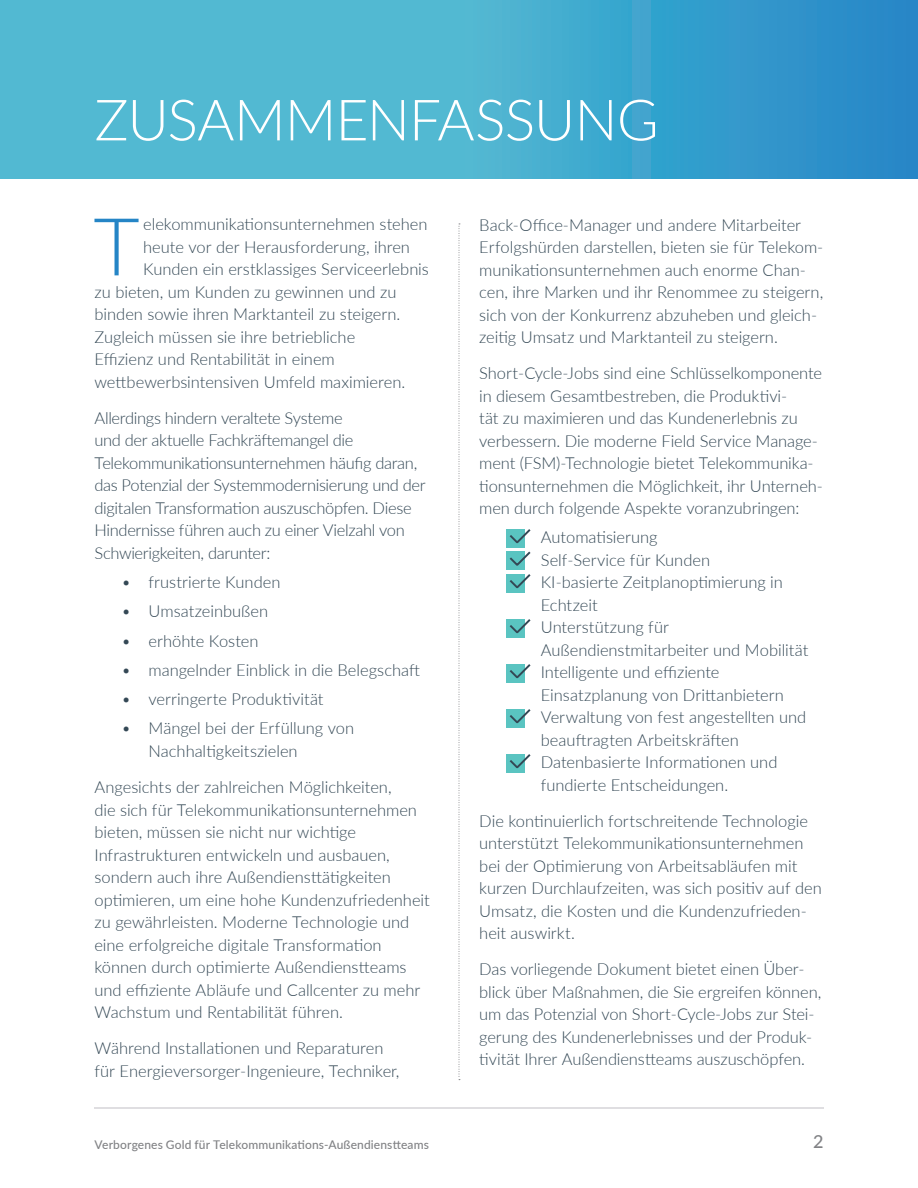
<style>
.page{position:relative;width:918px;height:1188px;background:#fff}
.page>*{position:absolute;margin:0;border:0;box-sizing:border-box;transform-origin:0 0}
.t1{font:300 80.1px "Lato";color:#2585c6}
.t2{font:300 57px "Lato";letter-spacing:-.015em;color:#fff}
.t3{font:500 18px "Lato";color:#818285}
.t4{font:300 16.5px/22.5px "Lato";letter-spacing:-.005em;color:#344855}
.t5{font:500 12px "Lato";letter-spacing:.01em;color:#818285}
</style>
<div class="page">
<hr style="left:94px;top:1107px;width:730px;height:2px;background:#dfdee1">
<div style="left:0;top:0;width:918px;height:178px;background:linear-gradient(to right,#5ec6d5,#2d92ca)"></div>
<div style="left:506px;top:529px;width:19px;height:19px;background:#5ac4c1"></div>
<div style="left:506px;top:552px;width:19px;height:18px;background:#5ac4c1"></div>
<div style="left:506px;top:574px;width:19px;height:19px;background:#5ac4c1"></div>
<svg style="left:508px;top:529px;width:23px;height:60px"></svg>
<div style="left:506px;top:619px;width:19px;height:19px;background:#5ac4c1"></div>
<svg style="left:509px;top:619px;width:22px;height:15px"></svg>
<div style="left:506px;top:664px;width:19px;height:19px;background:#5ac4c1"></div>
<svg style="left:509px;top:664px;width:22px;height:15px"></svg>
<div style="left:506px;top:709px;width:19px;height:19px;background:#5ac4c1"></div>
<svg style="left:509px;top:709px;width:22px;height:15px"></svg>
<div style="left:506px;top:754px;width:19px;height:19px;background:#5ac4c1"></div>
<svg style="left:509px;top:754px;width:22px;height:15px"></svg>
<svg style="left:459px;top:224px;width:1px;height:856px"></svg>
<h2 class="t2" style="left:94px;top:80px;width:566px">ZUSAMMENFASSUNG</h2>
<h1 class="t1" style="left:93px;top:191px;width:48px">T</h1>
<p class="t4" style="left:143px;top:213px;width:286px">elekommunikationsunternehmen stehen</p>
<p class="t4" style="left:143px;top:235px;width:268px">heute vor der Herausforderung, ihren</p>
<p class="t4" style="left:143px;top:258px;width:287px">Kunden ein erstklassiges Serviceerlebnis</p>
<p class="t4" style="left:94px;top:280px;width:304px">zu bieten, um Kunden zu gewinnen und zu</p>
<p class="t4" style="left:94px;top:303px;width:307px">binden sowie ihren Marktanteil zu steigern.</p>
<p class="t4" style="left:94px;top:325px;width:262px">Zugleich müssen sie ihre betriebliche</p>
<p class="t4" style="left:94px;top:348px;width:242px">Effizienz und Rentabilität in einem</p>
<p class="t4" style="left:94px;top:370px;width:312px">wettbewerbsintensiven Umfeld maximieren.</p>
<p class="t4" style="left:94px;top:406px;width:333px">Allerdings hindern veraltete Systeme<br>und der aktuelle Fachkräftemangel die Telekommunikationsunternehmen häufig daran, das Potenzial der Systemmodernisierung und der digitalen Transformation auszuschöpfen. Diese Hindernisse führen auch zu einer Vielzahl von Schwierigkeiten, darunter:</p>
<p class="t4" style="left:121px;top:570px;width:160px">• frustrierte Kunden</p>
<p class="t4" style="left:121px;top:600px;width:148px">• Umsatzeinbußen</p>
<p class="t4" style="left:121px;top:629px;width:139px">• erhöhte Kosten</p>
<p class="t4" style="left:121px;top:658px;width:300px">• mangelnder Einblick in die Belegschaft</p>
<p class="t4" style="left:121px;top:687px;width:204px">• verringerte Produktivität</p>
<p class="t4" style="left:148px;top:717px;width:207px;text-indent:-27px">• Mängel bei der Erfüllung von<br>Nachhaltigkeitszielen</p>
<p class="t4" style="left:94px;top:775px;width:337px">Angesichts der zahlreichen Möglichkeiten,<br>die sich für Telekommunikationsunternehmen bieten, müssen sie nicht nur wichtige Infrastrukturen entwickeln und ausbauen, sondern auch ihre Außendiensttätigkeiten optimieren, um eine hohe Kundenzufriedenheit zu gewährleisten. Moderne Technologie und eine erfolgreiche digitale Transformation können durch optimierte Außendienstteams und effiziente Abläufe und Callcenter zu mehr Wachstum und Rentabilität führen.</p>
<p class="t4" style="left:94px;top:1036px;width:307px">Während Installationen und Reparaturen für Energieversorger-Ingenieure, Techniker,</p>
<p class="t4" style="left:479px;top:213px;width:346px">Back-Office-Manager und andere Mitarbeiter Erfolgshürden darstellen, bieten sie für Telekom&shy;munikationsunternehmen auch enorme Chan&shy;cen, ihre Marken und ihr Renommee zu steigern, sich von der Konkurrenz abzuheben und gleich&shy;zeitig Umsatz und Marktanteil zu steigern.</p>
<p class="t4" style="left:479px;top:361px;width:345px">Short-Cycle-Jobs sind eine Schlüsselkomponente in diesem Gesamtbestreben, die Produktivi-<br>tät zu maximieren und das Kundenerlebnis zu verbessern. Die moderne Field Service Manage&shy;ment (FSM)-Technologie bietet Telekommunika&shy;tionsunternehmen die Möglichkeit, ihr Unterneh&shy;men durch folgende Aspekte voranzubringen:</p>
<p class="t4" style="left:541px;top:525px;width:269px">Automatisierung<br>Self-Service für Kunden<br>KI-basierte Zeitplanoptimierung in<br>Echtzeit<br>Unterstützung für<br>Außendienstmitarbeiter und Mobilität<br>Intelligente und effiziente<br>Einsatzplanung von Drittanbietern<br>Verwaltung von fest angestellten und beauftragten Arbeitskräften<br>Datenbasierte Informationen und fundierte Entscheidungen.</p>
<p class="t4" style="left:479px;top:809px;width:344px">Die kontinuierlich fortschreitende Technologie unterstützt Telekommunikationsunternehmen bei der Optimierung von Arbeitsabläufen mit kurzen Durchlaufzeiten, was sich positiv auf den Umsatz, die Kosten und die Kundenzufrieden&shy;heit auswirkt.</p>
<p class="t4" style="left:479px;top:957px;width:344px">Das vorliegende Dokument bietet einen Über&shy;blick über Maßnahmen, die Sie ergreifen können, um das Potenzial von Short-Cycle-Jobs zur Stei&shy;gerung des Kundenerlebnisses und der Produk&shy;tivität Ihrer Außendienstteams auszuschöpfen.</p>
<p class="t5" style="left:94px;top:1136px;width:336px">Verborgenes Gold für Telekommunikations-Außendienstteams</p>
<p class="t3" style="left:813px;top:1129px;width:12px">2</p>
</div>
